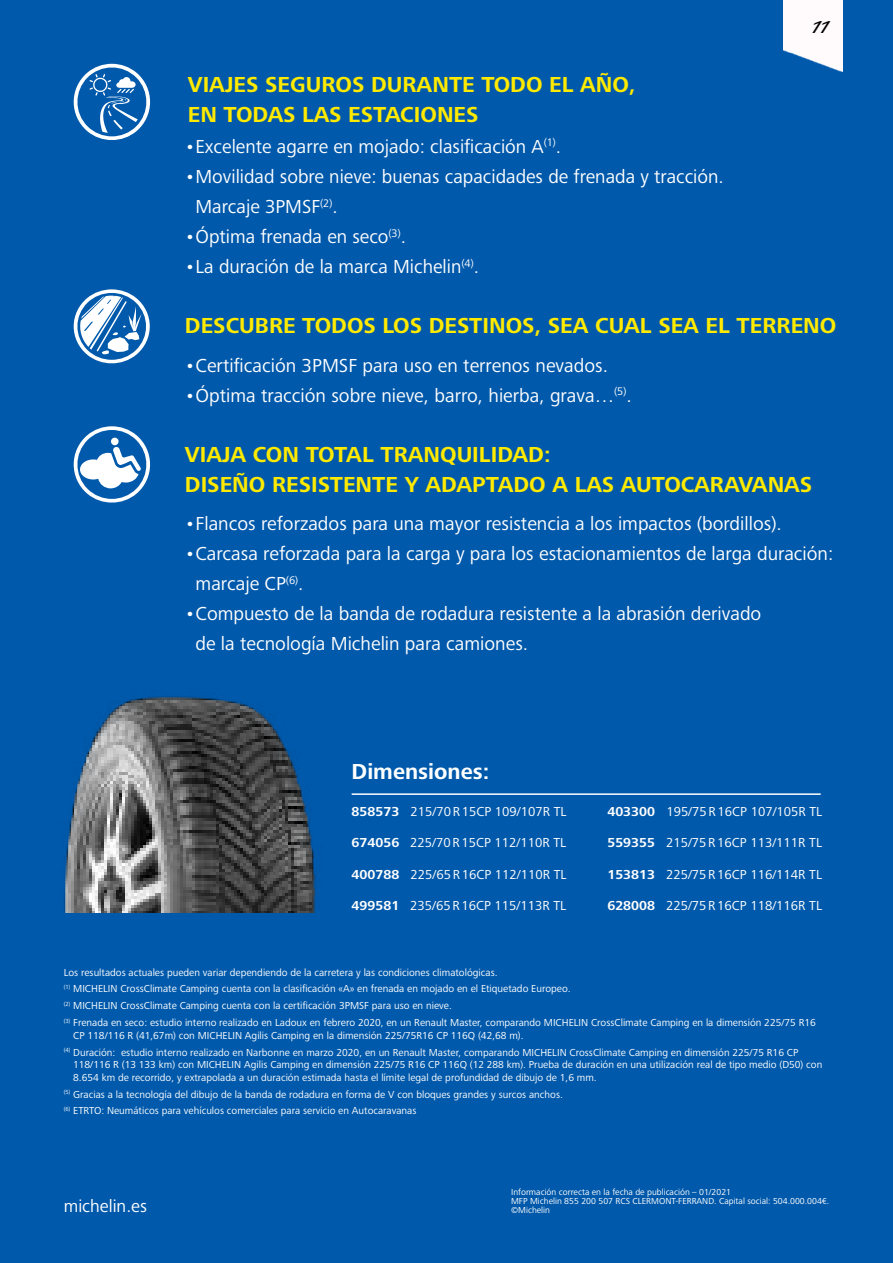
<style>
.page{position:relative;width:893px;height:1263px;background:#0059ab}
.page>*{position:absolute;margin:0;border:0;box-sizing:border-box;transform-origin:0 0}
.t1{font:700 22.5px/30px "Frutiger Next LTW1 G";color:#ffea00}
.t2{font:700 22.5px "Frutiger Next LTW1 G";color:#fff}
.t3{font:19.5px/30px "Frutiger Next LTW1 G";color:#fff}
.t4{font:18px "Frutiger Next LTW1 G";color:#fff}
.t5{font:italic 16.5px "Michelin";color:#000}
.t6{font:13.5px "Frutiger Next LTW1 G";color:#fff}
.t7{font:10.5px/16.8px "Frutiger Next LTW1 G";color:#fff}
.t8{font:9px/9px "Frutiger Next LTW1 G";color:#fff}
.s1{font-style:normal;color:#fff}
.s2{font-weight:700}
</style>
<div class="page">
<img style="left:64px;top:696px;width:252px;height:216px">
<svg style="left:74px;top:289px;width:76px;height:75px"></svg>
<svg style="left:74px;top:64px;width:76px;height:76px"></svg>
<svg style="left:74px;top:426px;width:76px;height:77px"></svg>
<div style="left:111px;top:438px;width:8px;height:7px;background:#fff;border-radius:50%"></div>
<hr style="left:352px;top:793px;width:469px;height:2px;background:#fff">
<img style="left:784px;top:0;width:59px;height:71px">
<h1 class="t1" style="left:188px;top:70px;width:449px">VIAJES SEGUROS DURANTE TODO EL AÑO,<br>EN TODAS LAS ESTACIONES</h1>
<h2 class="t3" style="left:185px;top:132px;width:378px">•Excelente agarre en mojado: clasificación A<sup>(1)</sup>.</h2>
<h2 class="t3" style="left:196px;top:162px;width:530px;text-indent:-11px">•Movilidad sobre nieve: buenas capacidades de frenada y tracción.<br>Marcaje 3PMSF<sup>(2)</sup>.</h2>
<h2 class="t3" style="left:185px;top:222px;width:223px">•Óptima frenada en seco<sup>(3)</sup>.</h2>
<h2 class="t3" style="left:185px;top:252px;width:295px">•La duración de la marca Michelin<sup>(4)</sup>.</h2>
<h3 class="t5" style="left:805px;top:17px;width:29px"><span class="s1">1</span>11</h3>
<h1 class="t1" style="left:185px;top:311px;width:653px">DESCUBRE TODOS LOS DESTINOS, SEA CUAL SEA EL TERRENO</h1>
<h2 class="t3" style="left:185px;top:351px;width:425px">•Certificación 3PMSF para uso en terrenos nevados.</h2>
<h2 class="t3" style="left:185px;top:381px;width:448px">•Óptima tracción sobre nieve, barro, hierba, grava…<sup>(5)</sup>.</h2>
<h1 class="t1" style="left:185px;top:440px;width:629px">VIAJA CON TOTAL TRANQUILIDAD:<br>DISEÑO RESISTENTE Y ADAPTADO A LAS AUTOCARAVANAS</h1>
<h2 class="t3" style="left:185px;top:509px;width:598px">•Flancos reforzados para una mayor resistencia a los impactos (bordillos).</h2>
<h2 class="t3" style="left:196px;top:539px;width:639px;text-indent:-11px">•Carcasa reforzada para la carga y para los estacionamientos de larga duración: marcaje CP<sup>(6)</sup>.</h2>
<h2 class="t3" style="left:196px;top:599px;width:567px;text-indent:-11px">•Compuesto de la banda de rodadura resistente a la abrasión derivado de la tecnología Michelin para camiones.</h2>
<h1 class="t2" style="left:352px;top:758px;width:139px">Dimensiones:</h1>
<p class="t6" style="left:352px;top:803px;width:216px"><span class="s2">858573</span> 215/70R15CP 109/107R TL</p>
<p class="t6" style="left:352px;top:835px;width:216px"><span class="s2">674056</span> 225/70R15CP 112/110R TL</p>
<p class="t6" style="left:352px;top:866px;width:216px"><span class="s2">400788</span> 225/65R16CP 112/110R TL</p>
<p class="t6" style="left:352px;top:898px;width:216px"><span class="s2">499581</span> 235/65R16CP 115/113R TL</p>
<p class="t6" style="left:607px;top:803px;width:216px"><span class="s2">403300</span> 195/75R16CP 107/105R TL</p>
<p class="t6" style="left:607px;top:835px;width:216px"><span class="s2">559355</span> 215/75R16CP 113/111R TL</p>
<p class="t6" style="left:607px;top:866px;width:216px"><span class="s2">153813</span> 225/75R16CP 116/114R TL</p>
<p class="t6" style="left:607px;top:898px;width:216px"><span class="s2">628008</span> 225/75R16CP 118/116R TL</p>
<p class="t7" style="left:64px;top:964px;width:753px">Los resultados actuales pueden variar dependiendo de la carretera y las condiciones climatológicas.<br><sup>(1)</sup> MICHELIN CrossClimate Camping cuenta con la clasificación «A» en frenada en mojado en el Etiquetado Europeo.<br><sup>(2)</sup> MICHELIN CrossClimate Camping cuenta con la certificación 3PMSF para uso en nieve.<br><sup>(3)</sup> Frenada en seco: estudio interno realizado en Ladoux en febrero 2020, en un Renault Master, comparando MICHELIN CrossClimate Camping en la dimensión 225/75 R16</p>
<p class="t7" style="left:64px;top:1027px;width:736px;text-indent:9px">CP 118/116 R (41,67m) con MICHELIN Agilis Camping en la dimensión 225/75R16 CP 116Q (42,68 m).<br><sup>(4)</sup> Duración: estudio interno realizado en Narbonne en marzo 2020, en un Renault Master, comparando MICHELIN CrossClimate Camping en dimensión 225/75 R16 CP</p>
<p class="t7" style="left:73px;top:1059px;width:751px;line-height:12.6px">118/116 R (13 133 km) con MICHELIN Agilis Camping en dimensión 225/75 R16 CP 116Q (12 288 km). Prueba de duración en una utilización real de tipo medio (D50) con<br>8.654 km de recorrido, y extrapolada a un duración estimada hasta el límite legal de profundidad de dibujo de 1,6 mm.</p>
<p class="t7" style="left:64px;top:1086px;width:501px"><sup>(5)</sup> Gracias a la tecnología del dibujo de la banda de rodadura en forma de V con bloques grandes y surcos anchos. <sup>(6)</sup> ETRTO: Neumáticos para vehículos comerciales para servicio en Autocaravanas</p>
<h3 class="t4" style="left:64px;top:1196px;width:85px">michelin.es</h3>
<p class="t8" style="left:511px;top:1187px;width:320px">Información correcta en la fecha de publicación – 01/2021<br>MFP Michelin 855 200 507 RCS CLERMONT-FERRAND. Capital social: 504.000.004€. ©Michelin</p>
</div>
